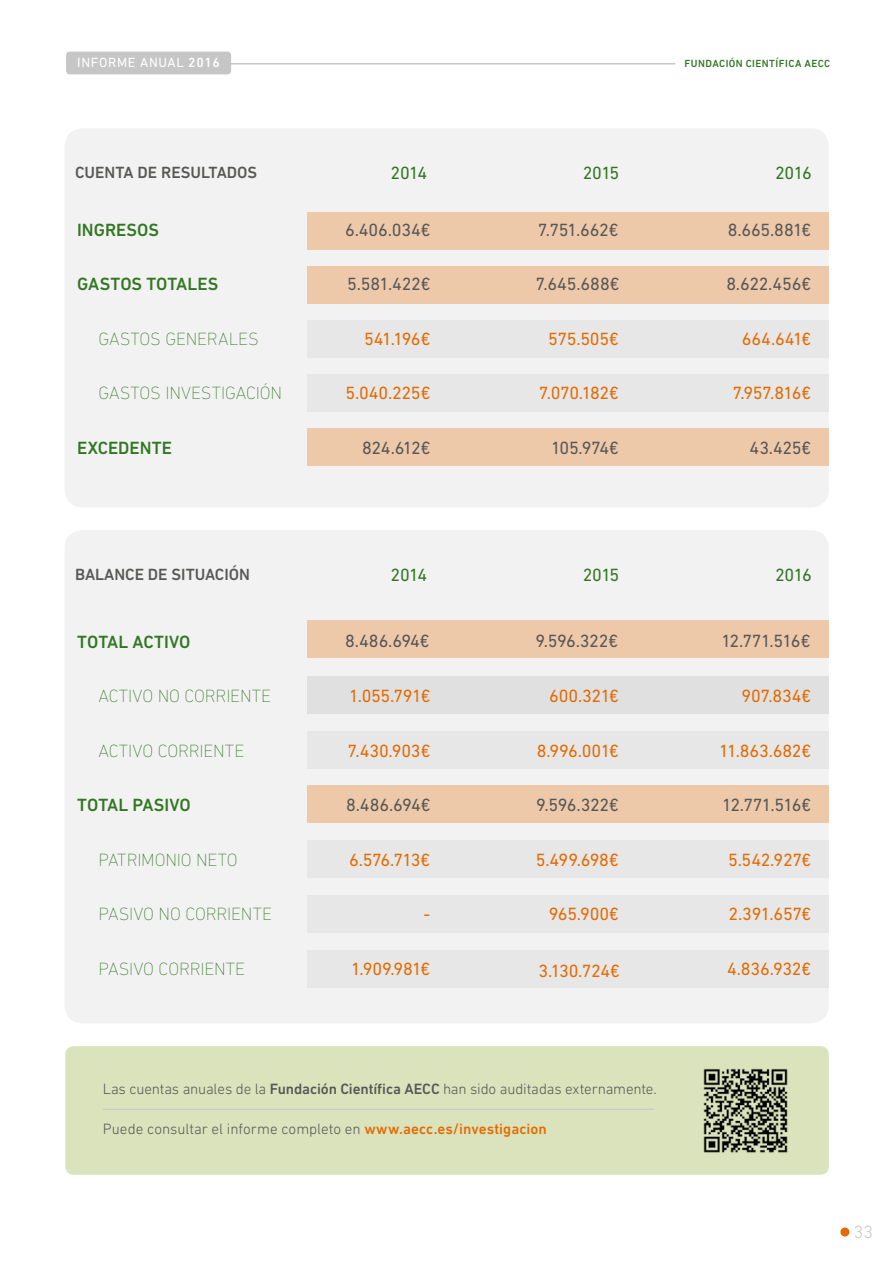
<style>
.page{position:relative;width:893px;height:1263px;background:#fff}
.page>*{position:absolute;margin:0;border:0;box-sizing:border-box;transform-origin:0 0}
.t1{font:18px "DIN Next LT Pro";letter-spacing:-.02em;color:#e36b02}
.t2{font:18px "DIN Next LT Pro";letter-spacing:-.02em;color:#575756}
.t3{font:200 18px "DIN Next LT Pro";letter-spacing:-.01em;color:#317722}
.t4{font:500 18px "DIN Next LT Pro";color:#317722}
.t5{font:18px "DIN Next LT Pro";letter-spacing:-.035em;color:#317722}
.t6{font:300 18px "DIN Next LT Pro";color:#c6c6c6}
.t7{font:500 16.5px "DIN Next LT Pro";color:#575756}
.t8{font:300 15.15px "DIN Next LT Pro";letter-spacing:-.005em;color:#575756}
.t9{font:13.5px "DIN Next LT Pro";letter-spacing:.05em;color:#fff}
.t10{font:500 10.5px "DIN Next LT Pro";letter-spacing:.04em;color:#317722}
.s1{font-weight:500}
.s2{font-weight:500;color:#e36b02}
</style>
<div class="page">
<hr style="left:66px;top:63px;width:766px;height:2px;background:#c6c6c6">
<div style="left:675px;top:53px;width:165px;height:22px;background:#fff;border-radius:4px"></div>
<div style="left:66px;top:52px;width:165px;height:22px;background:#c6c6c6;border-radius:4px"></div>
<div style="left:840px;top:1227px;width:9px;height:9px;background:#e36b02;border-radius:50%"></div>
<div style="left:65px;top:1046px;width:764px;height:129px;background:#dae3bc;border-radius:9px"></div>
<div style="left:65px;top:128px;width:764px;height:379px;background:#f2f2f2;border-radius:18px"></div>
<div style="left:65px;top:530px;width:764px;height:493px;background:#f2f2f2;border-radius:18px"></div>
<div style="left:308px;top:213px;width:521px;height:37px;background:#edc9aa"></div>
<div style="left:308px;top:267px;width:521px;height:37px;background:#edc9aa"></div>
<div style="left:308px;top:620px;width:521px;height:38px;background:#edc9aa"></div>
<div style="left:308px;top:676px;width:521px;height:38px;background:#e0e0e0"></div>
<div style="left:308px;top:321px;width:521px;height:37px;background:#e7e7e7"></div>
<div style="left:308px;top:730px;width:521px;height:38px;background:#e7e7e7"></div>
<div style="left:308px;top:374px;width:521px;height:37px;background:#e7e7e7"></div>
<div style="left:308px;top:785px;width:521px;height:38px;background:#edc9aa"></div>
<div style="left:308px;top:895px;width:521px;height:38px;background:#e7e7e7"></div>
<div style="left:308px;top:950px;width:521px;height:38px;background:#e7e7e7"></div>
<div style="left:308px;top:428px;width:521px;height:37px;background:#edc9aa"></div>
<div style="left:308px;top:840px;width:521px;height:38px;background:#e7e7e7"></div>
<hr style="left:103px;top:1109px;width:551px;height:1px;background:#c6c6c6">
<img style="left:703px;top:1068px;width:85px;height:85px">
<p class="t9" style="left:77px;top:55px;width:144px">INFORME ANUAL <span class="s1">2016</span></p>
<p class="t10" style="left:685px;top:58px;width:147px">FUNDACIÓN CIENTÍFICA AECC</p>
<p class="t7" style="left:75px;top:163px;width:184px">CUENTA DE RESULTADOS</p>
<p class="t5" style="left:390px;top:163px;width:38px">2014</p>
<p class="t5" style="left:583px;top:163px;width:38px">2015</p>
<p class="t5" style="left:775px;top:163px;width:38px">2016</p>
<p class="t4" style="left:77px;top:219px;width:83px">INGRESOS</p>
<p class="t2" style="left:345px;top:219px;width:87px">6.406.034€</p>
<p class="t2" style="left:538px;top:219px;width:82px">7.751.662€</p>
<p class="t2" style="left:728px;top:219px;width:85px">8.665.881€</p>
<p class="t4" style="left:77px;top:274px;width:143px">GASTOS TOTALES</p>
<p class="t2" style="left:347px;top:274px;width:85px">5.581.422€</p>
<p class="t2" style="left:535px;top:274px;width:86px">7.645.688€</p>
<p class="t2" style="left:726px;top:274px;width:87px">8.622.456€</p>
<p class="t3" style="left:98px;top:328px;width:162px">GASTOS GENERALES</p>
<p class="t1" style="left:364px;top:328px;width:68px">541.196€</p>
<p class="t1" style="left:548px;top:328px;width:72px">575.505€</p>
<p class="t1" style="left:742px;top:328px;width:71px">664.641€</p>
<p class="t3" style="left:98px;top:383px;width:185px">GASTOS INVESTIGACIÓN</p>
<p class="t1" style="left:345px;top:383px;width:86px">5.040.225€</p>
<p class="t1" style="left:539px;top:383px;width:82px">7.070.182€</p>
<p class="t1" style="left:732px;top:383px;width:80px">7.957.816€</p>
<p class="t4" style="left:77px;top:437px;width:96px">EXCEDENTE</p>
<p class="t2" style="left:362px;top:437px;width:70px">824.612€</p>
<p class="t2" style="left:551px;top:437px;width:69px">105.974€</p>
<p class="t2" style="left:749px;top:437px;width:63px">43.425€</p>
<p class="t7" style="left:75px;top:564px;width:176px">BALANCE DE SITUACIÓN</p>
<p class="t5" style="left:390px;top:564px;width:38px">2014</p>
<p class="t5" style="left:583px;top:564px;width:38px">2015</p>
<p class="t5" style="left:775px;top:564px;width:38px">2016</p>
<p class="t4" style="left:77px;top:631px;width:115px">TOTAL ACTIVO</p>
<p class="t2" style="left:345px;top:631px;width:86px">8.486.694€</p>
<p class="t2" style="left:535px;top:631px;width:84px">9.596.322€</p>
<p class="t2" style="left:721px;top:631px;width:91px">12.771.516€</p>
<p class="t3" style="left:98px;top:686px;width:174px">ACTIVO NO CORRIENTE</p>
<p class="t1" style="left:349px;top:686px;width:83px">1.055.791€</p>
<p class="t1" style="left:549px;top:686px;width:71px">600.321€</p>
<p class="t1" style="left:741px;top:686px;width:71px">907.834€</p>
<p class="t3" style="left:98px;top:740px;width:147px">ACTIVO CORRIENTE</p>
<p class="t1" style="left:348px;top:740px;width:84px">7.430.903€</p>
<p class="t1" style="left:537px;top:740px;width:84px">8.996.001€</p>
<p class="t1" style="left:719px;top:740px;width:94px">11.863.682€</p>
<p class="t4" style="left:77px;top:795px;width:115px">TOTAL PASIVO</p>
<p class="t2" style="left:346px;top:795px;width:86px">8.486.694€</p>
<p class="t2" style="left:536px;top:795px;width:84px">9.596.322€</p>
<p class="t2" style="left:722px;top:795px;width:91px">12.771.516€</p>
<p class="t3" style="left:98px;top:849px;width:141px">PATRIMONIO NETO</p>
<p class="t1" style="left:349px;top:849px;width:83px">6.576.713€</p>
<p class="t1" style="left:536px;top:849px;width:85px">5.499.698€</p>
<p class="t1" style="left:728px;top:849px;width:85px">5.542.927€</p>
<p class="t3" style="left:98px;top:904px;width:175px">PASIVO NO CORRIENTE</p>
<p class="t1" style="left:424px;top:903px;width:8px">-</p>
<p class="t1" style="left:549px;top:903px;width:72px">965.900€</p>
<p class="t1" style="left:729px;top:903px;width:84px">2.391.657€</p>
<p class="t3" style="left:98px;top:958px;width:148px">PASIVO CORRIENTE</p>
<p class="t1" style="left:351px;top:958px;width:81px">1.909.981€</p>
<p class="t1" style="left:539px;top:960px;width:83px">3.130.724€</p>
<p class="t1" style="left:727px;top:958px;width:86px">4.836.932€</p>
<p class="t8" style="left:103px;top:1080px;width:555px">Las cuentas anuales de la <span class="s1">Fundación Científica AECC</span> han sido auditadas externamente.</p>
<p class="t8" style="left:103px;top:1120px;width:445px">Puede consultar el informe completo en <span class="s2">www.aecc.es/investigacion</span></p>
<p class="t6" style="left:854px;top:1221px;width:21px">33</p>
</div>
